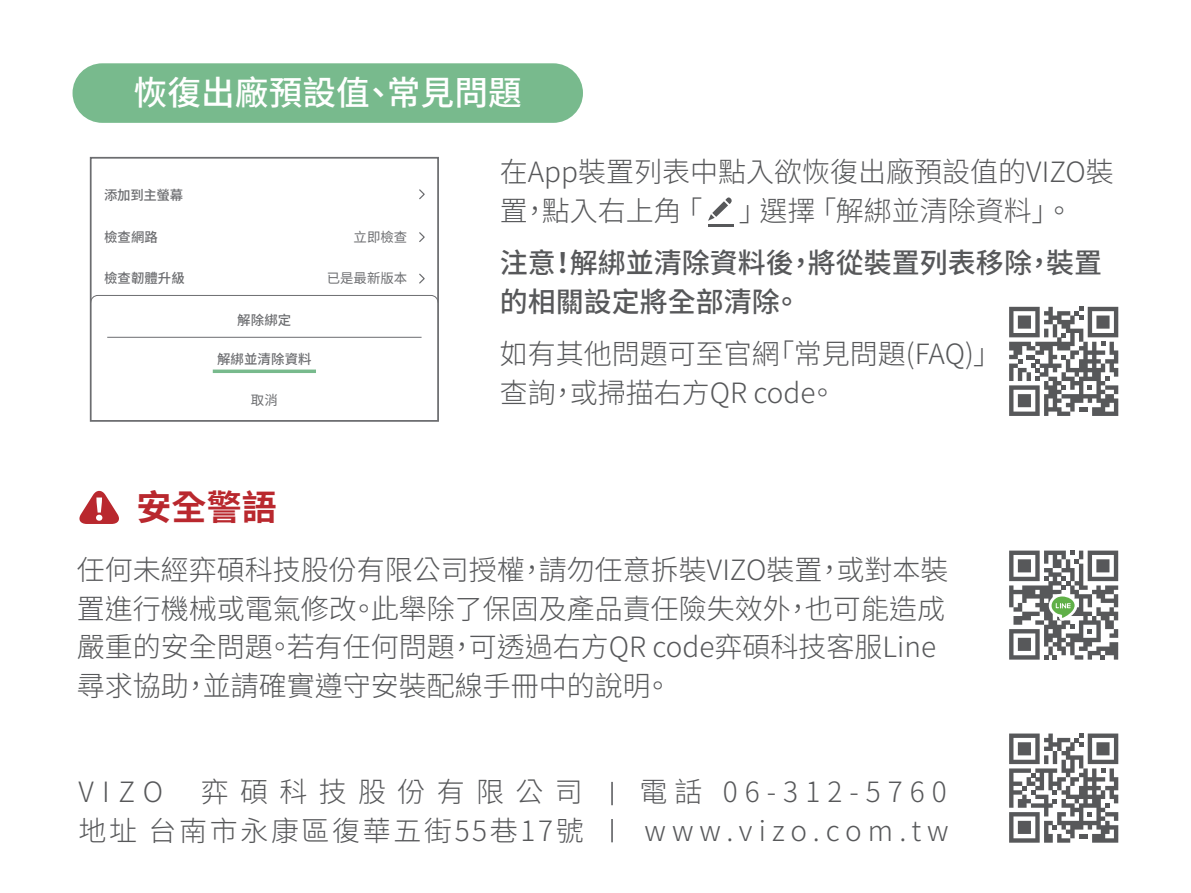
<style>
.page{position:relative;width:1191px;height:893px;background:#fff}
.page>*{position:absolute;margin:0;border:0;box-sizing:border-box;transform-origin:0 0}
.t1{font:700 35px "Source Han Sans TC";color:#b9282e}
.t2{font:500 33.6px "Source Han Sans TC";color:#fff}
.t3{font:300 28px/38.5px "Source Han Sans TC";color:#57585a}
.t4{font:500 28px/38.5px "Source Han Sans TC";color:#57585a}
.t5{font:300 28px "Source Han Sans TC";letter-spacing:.095em;color:#57585a}
.t6{font:300 28px "Source Han Sans TC";letter-spacing:.22em;color:#57585a}
.t7{font:300 28px "Source Han Sans TC";letter-spacing:.25em;color:#57585a}
.t8{font:300 28px "Source Han Sans TC";letter-spacing:.405em;color:#57585a}
.t9{font:500 13.3px "Source Han Sans TC";color:#6c6d70}
.t10{font:13.3px "Source Han Sans TC";color:#6c6d70}
</style>
<div class="page">
<svg style="left:708px;top:197px;width:24px;height:24px"></svg>
<hr style="left:708px;top:224px;width:25px;height:2px;background:#57585a">
<svg style="left:1009px;top:307px;width:109px;height:109px"></svg>
<div style="left:1079px;top:407px;width:8px;height:5px;background:#57585a"></div>
<hr style="left:611px;top:782px;width:2px;height:23px;background:#6c6d70">
<hr style="left:611px;top:819px;width:2px;height:23px;background:#6c6d70">
<svg style="left:1009px;top:733px;width:109px;height:110px"></svg>
<div style="left:73px;top:63px;width:510px;height:60px;background:#78ba8d;border-radius:30px"></div>
<div style="left:90px;top:157px;width:349px;height:265px;border:2px solid #6c6d70"></div>
<svg style="left:419px;top:189px;width:6px;height:11px"></svg>
<svg style="left:419px;top:232px;width:6px;height:10px"></svg>
<svg style="left:419px;top:273px;width:6px;height:11px"></svg>
<hr style="left:213px;top:370px;width:103px;height:3px;background:#78ba8d">
<hr style="left:107px;top:337px;width:314px;height:1px;background:#6c6d70">
<svg style="left:90px;top:295px;width:349px;height:8px"></svg>
<svg style="left:1009px;top:551px;width:109px;height:109px"></svg>
<svg style="left:79px;top:490px;width:40px;height:34px"></svg>
<p class="t2" style="left:134px;top:74px;width:390px">恢復出廠預設值、常見問題</p>
<p class="t9" style="left:104px;top:187px;width:80px">添加到主螢幕</p>
<p class="t9" style="left:104px;top:229px;width:55px">檢查網路</p>
<p class="t10" style="left:353px;top:229px;width:55px">立即檢查</p>
<p class="t9" style="left:104px;top:271px;width:82px">檢查韌體升級</p>
<p class="t10" style="left:327px;top:271px;width:82px">已是最新版本</p>
<p class="t9" style="left:237px;top:312px;width:56px">解除綁定</p>
<p class="t9" style="left:217px;top:352px;width:96px">解綁並清除資料</p>
<p class="t10" style="left:251px;top:392px;width:28px">取消</p>
<p class="t1" style="left:137px;top:487px;width:141px">安全警語</p>
<p class="t3" style="left:500px;top:153px;width:615px">在App裝置列表中點入欲恢復出廠預設值的VIZO裝置，點入右上角 「</p>
<p class="t3" style="left:739px;top:192px;width:336px">」選擇 「解綁並清除資料」。</p>
<p class="t4" style="left:500px;top:244px;width:603px">注意！解綁並清除資料後，將從裝置列表移除，裝置的相關設定將全部清除。</p>
<p class="t3" style="left:500px;top:335px;width:503px">如有其他問題可至官網「常見問題(FAQ)」查詢，或掃描右方QR code。</p>
<p class="t3" style="left:77px;top:551px;width:873px">任何未經弈碩科技股份有限公司授權，請勿任意拆裝VIZO裝置，或對本裝置進行機械或電氣修改。此舉除了保固及產品責任險失效外，也可能造成嚴重的安全問題。若有任何問題，可透過右方QR code弈碩科技客服Line尋求協助，並請確實遵守安裝配線手冊中的說明。</p>
<p class="t3" style="left:78px;top:773px;width:86px">VIZO</p>
<p class="t8" style="left:201px;top:776px;width:383px">弈碩科技股份有限公司</p>
<p class="t7" style="left:639px;top:776px;width:309px">電話 06-312-5760</p>
<p class="t5" style="left:78px;top:814px;width:507px">地址 台南市永康區復華五街55巷17號</p>
<p class="t6" style="left:644px;top:814px;width:306px">www.vizo.com.tw</p>
</div>
